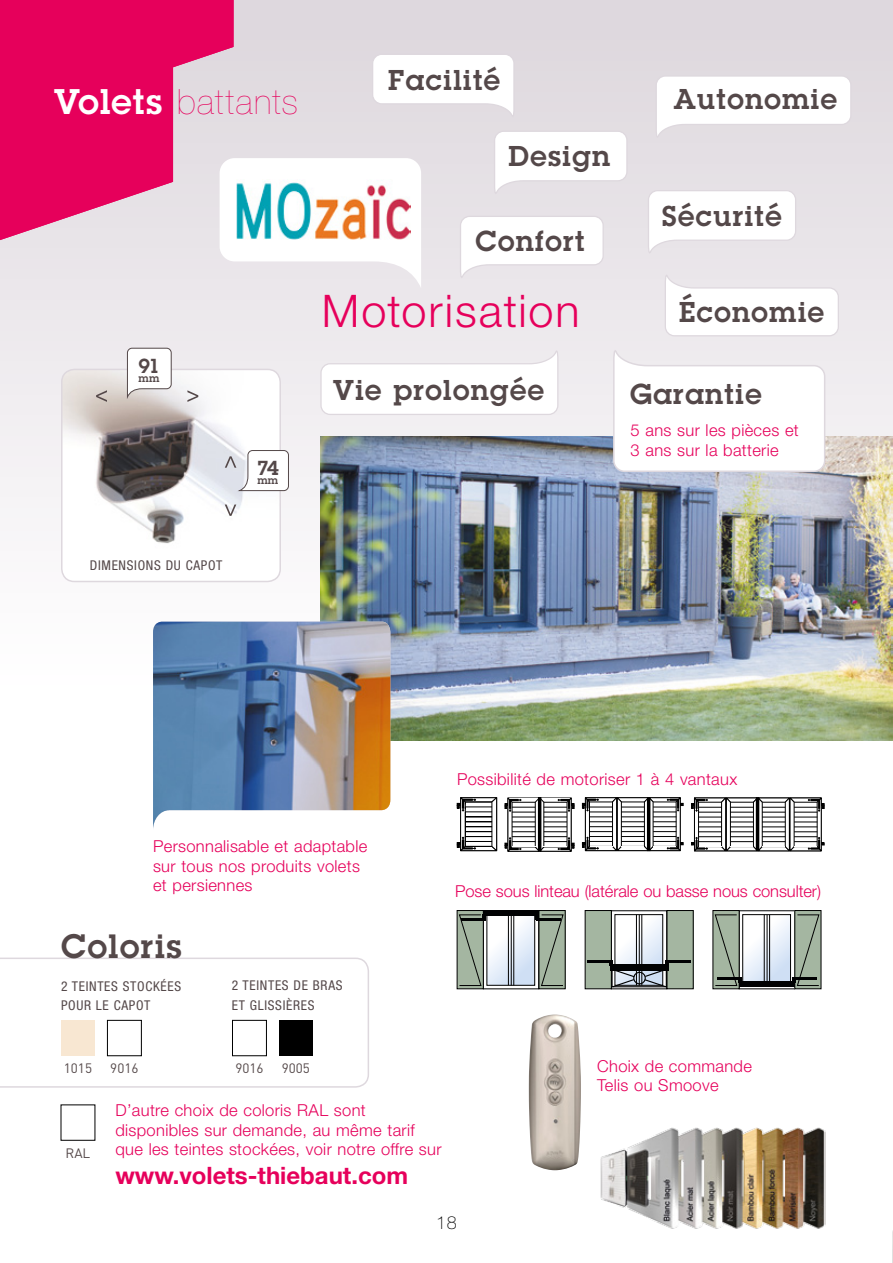
<style>
.page{position:relative;width:893px;height:1263px;background:#fff}
.page>*{position:absolute;margin:0;border:0;box-sizing:border-box;transform-origin:0 0}
.t1{font:300 45px "Helvetica Neue LT Std";letter-spacing:.04em;color:#e6005b}
.t2{font:200 34.95px "Helvetica Neue LT Std";letter-spacing:.04em;color:#e6005b}
.t3{font:600 33px "Lubalin Graph Std";letter-spacing:.05em;color:#544849}
.t4{font:600 28.05px "Lubalin Graph Std";letter-spacing:.05em;color:#544849}
.t5{font:700 24px "Helvetica Neue LT Std";color:#e6005b}
.t6{font:600 19.8px "Lubalin Graph Std";color:#544849}
.t7{font:100 18px "Helvetica Neue LT Std";color:#000}
.t8{font:300 16.5px/19.5px "Helvetica Neue LT Std";letter-spacing:.02em;color:#e6005b}
.t9{font:300 16.5px "Helvetica Neue LT Std";letter-spacing:-.005em;color:#e6005b}
.t10{font:condensed 13.5px/19.5px "Helvetica Neue LT Std";letter-spacing:.05em;color:#544849}
.t11{font:13.5px "DIN";color:#544849}
.t12{font:600 10.65px "Lubalin Graph Std";color:#544849}
.s1{font-family:"Lubalin Graph Std";font-weight:600;color:#fff}
</style>
<div class="page">
<div style="left:0;top:0;width:893px;height:991px;background:linear-gradient(to bottom,#e0dae0,#fff)"></div>
<svg style="left:505px;top:797px;width:69px;height:55px"></svg>
<svg style="left:457px;top:797px;width:40px;height:54px"></svg>
<svg style="left:582px;top:797px;width:101px;height:54px"></svg>
<svg style="left:691px;top:797px;width:133px;height:54px"></svg>
<div style="left:585px;top:910px;width:26px;height:79px;background:#a4b6a1"></div>
<div style="left:667px;top:910px;width:26px;height:79px;background:#a4b6a1"></div>
<div style="left:667px;top:910px;width:26px;height:79px;border:1px solid #000"></div>
<svg style="left:459px;top:910px;width:104px;height:79px"></svg>
<hr style="left:587px;top:960px;width:26px;height:2px;background:#010203">
<hr style="left:665px;top:960px;width:26px;height:2px;background:#010203">
<svg style="left:610px;top:910px;width:59px;height:79px"></svg>
<svg style="left:715px;top:910px;width:104px;height:79px"></svg>
<img style="left:600px;top:1127px;width:226px;height:102px">
<img style="left:529px;top:1014px;width:52px;height:156px">
<img style="left:320px;top:437px;width:573px;height:303px">
<svg style="left:320px;top:347px;width:239px;height:69px"></svg>
<svg style="left:664px;top:272px;width:176px;height:65px"></svg>
<svg style="left:612px;top:346px;width:214px;height:127px"></svg>
<svg style="left:647px;top:0;width:246px;height:256px"></svg>
<svg style="left:493px;top:130px;width:135px;height:67px"></svg>
<svg style="left:459px;top:215px;width:145px;height:66px"></svg>
<svg style="left:0;top:0;width:234px;height:247px;background:#e54082"></svg>
<svg style="left:371px;top:53px;width:144px;height:67px"></svg>
<img style="left:153px;top:622px;width:237px;height:208px">
<svg style="left:0;top:957px;width:369px;height:131px"></svg>
<img style="left:62px;top:369px;width:218px;height:212px">
<div style="left:61px;top:369px;width:220px;height:213px;border:2px solid #ded8de;border-radius:13px"></div>
<svg style="left:96px;top:348px;width:102px;height:54px"></svg>
<svg style="left:225px;top:450px;width:64px;height:66px"></svg>
<div style="left:232px;top:1020px;width:34px;height:36px;background:#fff"></div>
<div style="left:232px;top:1020px;width:35px;height:36px;border:1px solid #000"></div>
<div style="left:279px;top:1020px;width:34px;height:36px;background:#000"></div>
<div style="left:61px;top:1020px;width:34px;height:36px;background:#f8e7d2"></div>
<div style="left:107px;top:1020px;width:34px;height:36px;background:#fff"></div>
<div style="left:107px;top:1020px;width:35px;height:36px;border:1px solid #000"></div>
<svg style="left:220px;top:158px;width:201px;height:130px"></svg>
<img style="left:237px;top:180px;width:174px;height:62px">
<img style="left:892px;top:1231px;width:1px;height:32px">
<h2 class="t2" style="left:54px;top:81px;width:246px"><span class="s1">Volets</span> battants</h2>
<p class="t6" style="left:138px;top:353px;width:23px">91<sub>mm</sub></p>
<p class="t6" style="left:257px;top:455px;width:23px">74</p>
<p class="t12" style="left:257px;top:473px;width:22px">mm</p>
<h3 class="t4" style="left:388px;top:61px;width:113px">Facilité</h3>
<h3 class="t4" style="left:508px;top:138px;width:103px">Design</h3>
<h3 class="t4" style="left:475px;top:223px;width:111px">Confort</h3>
<h1 class="t1" style="left:322px;top:283px;width:259px">Motorisation</h1>
<h3 class="t4" style="left:333px;top:371px;width:212px">Vie prolongée</h3>
<h3 class="t4" style="left:674px;top:80px;width:165px">Autonomie</h3>
<h3 class="t4" style="left:662px;top:198px;width:121px">Sécurité</h3>
<h3 class="t4" style="left:679px;top:294px;width:147px">Économie</h3>
<h3 class="t4" style="left:630px;top:375px;width:133px">Garantie</h3>
<p class="t8" style="left:631px;top:420px;width:170px">5 ans sur les pièces et<br>3 ans sur la batterie</p>
<p class="t10" style="left:90px;top:556px;width:134px">DIMENSIONS DU CAPOT</p>
<p class="t8" style="left:457px;top:769px;width:282px">Possibilité de motoriser 1 à 4 vantaux</p>
<p class="t8" style="left:153px;top:836px;width:216px">Personnalisable et adaptable sur tous nos produits volets et persiennes</p>
<h3 class="t3" style="left:61px;top:924px;width:122px">Coloris</h3>
<p class="t10" style="left:61px;top:976px;width:121px">2 TEINTES STOCKÉES<br>POUR LE CAPOT</p>
<p class="t10" style="left:232px;top:976px;width:111px">2 TEINTES DE BRAS<br>ET GLISSIÈRES</p>
<p class="t9" style="left:455px;top:881px;width:367px">Pose sous linteau (latérale ou basse nous consulter)</p>
<p class="t11" style="left:64px;top:1060px;width:30px">1015</p>
<p class="t11" style="left:235px;top:1060px;width:30px">9016</p>
<p class="t11" style="left:282px;top:1060px;width:30px">9005</p>
<p class="t11" style="left:110px;top:1060px;width:30px">9016</p>
<p class="t11" style="left:66px;top:1144px;width:26px">RAL</p>
<p class="t8" style="left:115px;top:1100px;width:328px">D’autre choix de coloris RAL sont disponibles sur demande, au même tarif que les teintes stockées, voir notre offre sur</p>
<h3 class="t5" style="left:115px;top:1161px;width:294px">www.volets-thiebaut.com</h3>
<p class="t8" style="left:597px;top:1056px;width:156px">Choix de commande<br>Telis ou Smoove</p>
<p class="t7" style="left:436px;top:1212px;width:22px">18</p>
</div>
